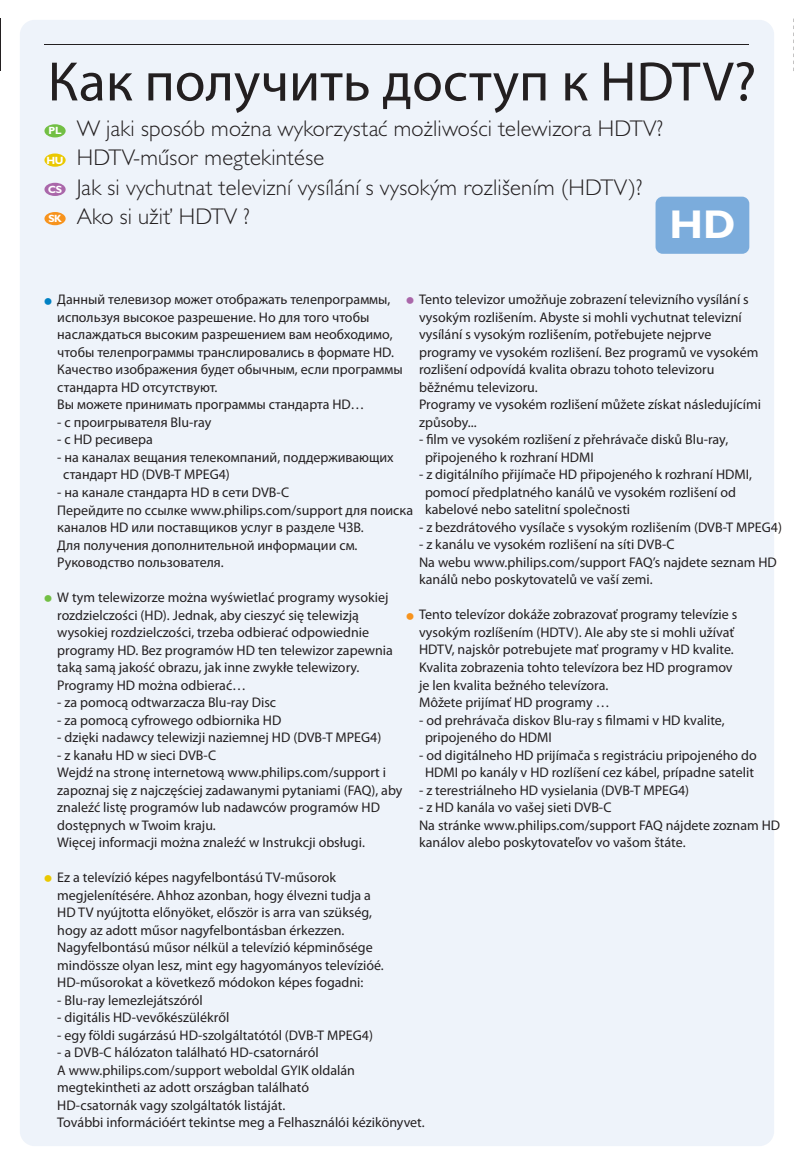
<style>
.page{position:relative;width:794px;height:1166px;background:#fff}
.page>*{position:absolute;margin:0;border:0;box-sizing:border-box;transform-origin:0 0}
.t1{font:56px "Gill Sans Alt One WGL Light";color:#231f20}
.t2{font:700 40.25px "Gill Sans MT Pro";color:#fff}
.t3{font:300 28px "Gill Sans MT Pro";color:#aa67aa}
.t4{font:300 28px "Gill Sans MT Pro";color:#f7931d}
.t5{font:300 28px "Gill Sans MT Pro";color:#0081c4}
.t6{font:300 28px "Gill Sans MT Pro";color:#72bf44}
.t7{font:300 28px "Gill Sans MT Pro";color:#eac800}
.t8{font:300 22.75px/29.2px "Gill Sans MT Pro";letter-spacing:.01em;color:#231f20}
.t9{font:14px/17.5px "Gill Sans Alt One WGL Light";color:#231f20}
.t10{font:14px/17.5px "Gill Sans Alt One WGL";color:#231f20}
.t11{font:700 10.5px "Gill Sans MT Pro";letter-spacing:-.04em;color:#fff}
</style>
<div class="page">
<hr style="left:0;top:18px;width:1px;height:53px;background:#231f20">
<svg style="left:793px;top:19px;width:1px;height:52px"></svg>
<div style="left:20px;top:20px;width:754px;height:1126px;background:#eef3fa;border-radius:15px"></div>
<hr style="left:45px;top:44px;width:704px;height:1px;background:#231f20">
<div style="left:655px;top:197px;width:94px;height:57px;background:#7bacdc;border-radius:7px"></div>
<div style="left:44px;top:124px;width:22px;height:13px;background:#72bf44;border-radius:50%"></div>
<div style="left:44px;top:153px;width:22px;height:14px;background:#eac800;border-radius:50%"></div>
<div style="left:44px;top:183px;width:22px;height:13px;background:#aa67aa;border-radius:50%"></div>
<div style="left:44px;top:212px;width:22px;height:13px;background:#f7931d;border-radius:50%"></div>
<h1 class="t1" style="left:48px;top:60px;width:710px">Как получить доступ к HDTV?</h1>
<h3 class="t8" style="left:77px;top:116px;width:588px">W jaki sposób można wykorzystać możliwości telewizora HDTV?<br>HDTV-műsor megtekintése<br>Jak si vychutnat televizní vysílání s vysokým rozlišením (HDTV)?<br>Ako si užiť HDTV ?</h3>
<p class="t11" style="left:49px;top:125px;width:14px">PL</p>
<p class="t11" style="left:47px;top:154px;width:18px">HU</p>
<p class="t11" style="left:48px;top:183px;width:15px">CS</p>
<p class="t11" style="left:48px;top:212px;width:15px">SK</p>
<h2 class="t2" style="left:669px;top:201px;width:67px">HD</h2>
<p class="t10" style="left:57px;top:292px;width:347px">Данный телевизор может отображать телепрограммы, используя высокое разрешение. Но для того чтобы наслаждаться высоким разрешением вам необходимо, чтобы телепрограммы транслировались в формате HD.<br>Качество изображения будет обычным, если программы стандарта HD отсутствуют.</p>
<p class="t9" style="left:57px;top:397px;width:309px">Вы можете принимать программы стандарта HD…</p>
<p class="t9" style="left:57px;top:414px;width:155px">- c проигрывателя Blu-ray</p>
<p class="t9" style="left:57px;top:432px;width:97px">- с HD ресивера</p>
<p class="t9" style="left:63px;top:449px;width:332px;text-indent:-6px">- на каналах вещания телекомпаний, поддерживающих стандарт HD (DVB-T MPEG4)</p>
<p class="t9" style="left:57px;top:484px;width:357px">- на канале стандарта HD в сети DVB-C<br>Перейдите по ссылке www.philips.com/support для поиска каналов HD или поставщиков услуг в разделе ЧЗВ.<br>Для получения дополнительной информации см.<br>Руководство пользователя.</p>
<p class="t10" style="left:57px;top:589px;width:337px">W tym telewizorze można wyświetlać programy wysokiej rozdzielczości (HD). Jednak, aby cieszyć się telewizją wysokiej rozdzielczości, trzeba odbierać odpowiednie programy HD. Bez programów HD ten telewizor zapewnia taką samą jakość obrazu, jak inne zwykłe telewizory.</p>
<p class="t9" style="left:57px;top:677px;width:190px">Programy HD można odbierać…</p>
<p class="t9" style="left:57px;top:694px;width:220px">- za pomocą odtwarzacza Blu-ray Disc</p>
<p class="t9" style="left:57px;top:712px;width:226px">- za pomocą cyfrowego odbiornika HD</p>
<p class="t9" style="left:57px;top:729px;width:326px">- dzięki nadawcy telewizji naziemnej HD (DVB-T MPEG4)</p>
<p class="t9" style="left:57px;top:747px;width:347px">- z kanału HD w sieci DVB-C<br>Wejdź na stronę internetową www.philips.com/support i zapoznaj się z najczęściej zadawanymi pytaniami (FAQ), aby znaleźć listę programów lub nadawców programów HD dostępnych w Twoim kraju.<br>Więcej informacji można znaleźć w Instrukcji obsługi.</p>
<p class="t10" style="left:57px;top:869px;width:328px">Ez a televízió képes nagyfelbontású TV-műsorok megjelenítésére. Ahhoz azonban, hogy élvezni tudja a HD TV nyújtotta előnyöket, először is arra van szükség, hogy az adott műsor nagyfelbontásban érkezzen.<br>Nagyfelbontású műsor nélkül a televízió képminősége mindössze olyan lesz, mint egy hagyományos televízióé.</p>
<p class="t9" style="left:57px;top:974px;width:308px">HD-műsorokat a következő módokon képes fogadni:</p>
<p class="t9" style="left:57px;top:992px;width:147px">- Blu-ray lemezlejátszóról</p>
<p class="t9" style="left:57px;top:1009px;width:174px">- digitális HD-vevőkészülékről</p>
<p class="t9" style="left:57px;top:1027px;width:317px">- egy földi sugárzású HD-szolgáltatótól (DVB-T MPEG4)</p>
<p class="t9" style="left:57px;top:1044px;width:369px">- a DVB-C hálózaton található HD-csatornáról<br>A www.philips.com/support weboldal GYIK oldalán megtekintheti az adott országban található<br>HD-csatornák vagy szolgáltatók listáját.<br>További információért tekintse meg a Felhasználói kézikönyvet.</p>
<p class="t10" style="left:419px;top:292px;width:341px">Tento televizor umožňuje zobrazení televizního vysílání s vysokým rozlišením. Abyste si mohli vychutnat televizní vysílání s vysokým rozlišením, potřebujete nejprve programy ve vysokém rozlišení. Bez programů ve vysokém rozlišení odpovídá kvalita obrazu tohoto televizoru běžnému televizoru.</p>
<p class="t9" style="left:419px;top:397px;width:343px">Programy ve vysokém rozlišení můžete získat následujícími způsoby...</p>
<p class="t9" style="left:425px;top:432px;width:305px;text-indent:-6px">- film ve vysokém rozlišení z přehrávače disků Blu-ray, připojeného k rozhraní HDMI</p>
<p class="t9" style="left:425px;top:467px;width:328px;text-indent:-6px">- z digitálního přijímače HD připojeného k rozhraní HDMI, pomocí předplatného kanálů ve vysokém rozlišení od kabelové nebo satelitní společnosti</p>
<p class="t9" style="left:419px;top:519px;width:364px">- z bezdrátového vysílače s vysokým rozlišením (DVB-T MPEG4)</p>
<p class="t9" style="left:419px;top:537px;width:359px">- z kanálu ve vysokém rozlišení na síti DVB-C<br>Na webu www.philips.com/support FAQ’s najdete seznam HD kanálů nebo poskytovatelů ve vaší zemi.</p>
<p class="t10" style="left:419px;top:607px;width:320px">Tento televízor dokáže zobrazovať programy televízie s vysokým rozlíšením (HDTV). Ale aby ste si mohli užívať HDTV, najskôr potrebujete mať programy v HD kvalite.<br>Kvalita zobrazenia tohto televízora bez HD programov je len kvalita bežného televízora.</p>
<p class="t9" style="left:419px;top:694px;width:192px">Môžete prijímať HD programy …</p>
<p class="t9" style="left:425px;top:712px;width:301px;text-indent:-6px">- od prehrávača diskov Blu-ray s filmami v HD kvalite, pripojeného do HDMI</p>
<p class="t9" style="left:419px;top:747px;width:339px;text-align:center">- od digitálneho HD prijímača s registráciu pripojeného do<br>HDMI po kanály v HD rozlíšení cez kábel, prípadne satelit</p>
<p class="t9" style="left:419px;top:782px;width:272px">- z terestriálneho HD vysielania (DVB-T MPEG4)</p>
<p class="t9" style="left:419px;top:799px;width:363px">- z HD kanála vo vašej sieti DVB-C<br>Na stránke www.philips.com/support FAQ nájdete zoznam HD kanálov alebo poskytovateľov vo vašom štáte.</p>
<h3 class="t3" style="left:403px;top:290px;width:15px">•</h3>
<h3 class="t5" style="left:41px;top:290px;width:15px">•</h3>
<h3 class="t6" style="left:41px;top:588px;width:15px">•</h3>
<h3 class="t4" style="left:403px;top:605px;width:15px">•</h3>
<h3 class="t7" style="left:41px;top:868px;width:15px">•</h3>
</div>
